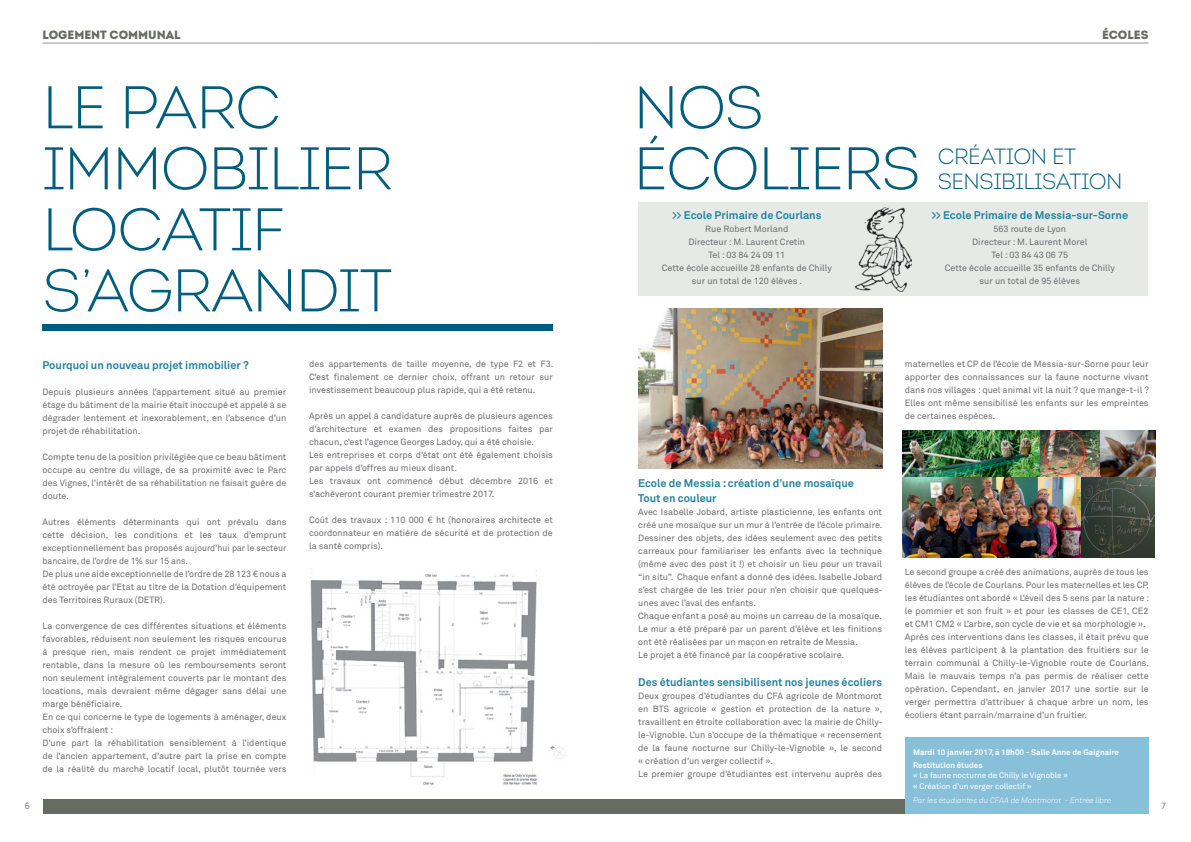
<style>
.page{position:relative;width:1191px;height:842px;background:#fff}
.page>*{position:absolute;margin:0;border:0;box-sizing:border-box;transform-origin:0 0}
.t1{font:300 60px/61px "Intro";letter-spacing:-.02em;color:#005d7d}
.t2{font:300 22px/25px "Intro";letter-spacing:-.02em;color:#005d7d}
.t3{font:900 12px "Intro";color:#686b61}
.t4{font:700 11px/15px "Akkurat";color:#2282a1}
.t5{font:9px/13px "Akkurat";color:#6c6d70}
.t6{font:9px "Akkurat";color:#808179}
.t7{font:8px/11px "Akkurat";color:#fff}
.t8{font:700 8px/12.8px "Akkurat";color:#fff}
.t9{font:italic 300 8px "Akkurat";color:#fff}
</style>
<div class="page">
<div style="left:43px;top:799px;width:1105px;height:15px;background:#686b61"></div>
<hr style="left:595px;top:43px;width:553px;height:1px;background:#939598">
<hr style="left:43px;top:43px;width:552px;height:1px;background:#939598">
<div style="left:638px;top:202px;width:510px;height:94px;background:#e7e9e7"></div>
<img style="left:855px;top:207px;width:56px;height:85px">
<img style="left:638px;top:309px;width:244px;height:159px">
<div style="left:904px;top:737px;width:244px;height:77px;background:#89c0d9"></div>
<img style="left:902px;top:477px;width:252px;height:81px">
<img style="left:902px;top:430px;width:253px;height:47px">
<div style="left:42px;top:324px;width:511px;height:7px;background:#005d7d"></div>
<img style="left:310px;top:569px;width:256px;height:216px">
<h3 class="t3" style="left:43px;top:27px;width:139px">LOGEMENT COMMUNAL</h3>
<h1 class="t1" style="left:43px;top:77px;width:352px">LE PARC<br>IMMOBILIER<br>LOCATIF<br>S’AGRANDIT</h1>
<h3 class="t3" style="left:1102px;top:27px;width:48px">ÉCOLES</h3>
<h1 class="t1" style="left:634px;top:77px;width:288px">NOS<br>ÉCOLIERS</h1>
<p class="t4" style="left:672px;top:208px;width:151px">&gt;&gt; Ecole Primaire de Courlans</p>
<p class="t5" style="left:662px;top:222px;width:171px;text-align:center">Rue Robert Morland<br>Directeur : M. Laurent Cretin<br>Tel : 03 84 24 09 11<br>Cette école accueille 28 enfants de Chilly sur un total de 120 élèves .</p>
<h2 class="t2" style="left:937px;top:144px;width:186px">CRÉATION ET<br>SENSIBILISATION</h2>
<p class="t4" style="left:931px;top:208px;width:198px">&gt;&gt; Ecole Primaire de Messia-sur-Sorne</p>
<p class="t5" style="left:944px;top:222px;width:171px;text-align:center">563 route de Lyon<br>Directeur : M. Laurent Morel<br>Tel : 03 84 43 06 75<br>Cette école accueille 35 enfants de Chilly sur un total de 95 élèves</p>
<p class="t5" style="left:309px;top:357px;width:246px;text-align:justify">des appartements de taille moyenne, de type F2 et F3.<br>C’est finalement ce dernier choix, offrant un retour sur investissement beaucoup plus rapide, qui a été retenu.</p>
<p class="t5" style="left:309px;top:409px;width:245px">Après un appel à candidature auprès de plusieurs agences d’architecture et examen des propositions faites par chacun, c’est l’agence Georges Ladoy, qui a été choisie.<br>Les entreprises et corps d’état ont été également choisis par appels d’offres au mieux disant.<br>Les travaux ont commencé début décembre 2016 et s’achèveront courant premier trimestre 2017.</p>
<p class="t5" style="left:309px;top:513px;width:245px;text-align:justify">Coût des travaux : 110 000 € ht (honoraires architecte et coordonnateur en matière de sécurité et de protection de la santé compris).</p>
<p class="t5" style="left:904px;top:357px;width:246px;text-align:justify">maternelles et CP de l’école de Messia-sur-Sorne pour leur apporter des connaissances sur la faune nocturne vivant dans nos villages : quel animal vit la nuit ? que mange-t-il ?<br>Elles ont même sensibilisé les enfants sur les empreintes de certaines espèces.</p>
<p class="t4" style="left:43px;top:357px;width:208px">Pourquoi un nouveau projet immobilier ?</p>
<p class="t5" style="left:43px;top:385px;width:245px;text-align:justify">Depuis plusieurs années l’appartement situé au premier étage du bâtiment de la mairie était inoccupé et appelé à se dégrader lentement et inexorablement, en l’absence d’un projet de réhabilitation.</p>
<p class="t5" style="left:43px;top:450px;width:245px;text-align:justify">Compte tenu de la position privilégiée que ce beau bâtiment occupe au centre du village, de sa proximité avec le Parc des Vignes, l’intérêt de sa réhabilitation ne faisait guère de doute.</p>
<p class="t5" style="left:43px;top:515px;width:245px">Autres éléments déterminants qui ont prévalu dans cette décision, les conditions et les taux d’emprunt exceptionnellement bas proposés aujourd’hui par le secteur bancaire, de l’ordre de 1% sur 15 ans.<br>De plus une aide exceptionnelle de l’ordre de 28 123 € nous a été octroyée par l’Etat au titre de la Dotation d’équipement des Territoires Ruraux (DETR).</p>
<p class="t5" style="left:43px;top:619px;width:245px">La convergence de ces différentes situations et éléments favorables, réduisent non seulement les risques encourus à presque rien, mais rendent ce projet immédiatement rentable, dans la mesure où les remboursements seront non seulement intégralement couverts par le montant des locations, mais devraient même dégager sans délai une marge bénéficiaire.<br>En ce qui concerne le type de logements à aménager, deux choix s’offraient :<br>D’une part la réhabilitation sensiblement à l’identique de l’ancien appartement, d’autre part la prise en compte de la réalité du marché locatif local, plutôt tournée vers</p>
<p class="t4" style="left:638px;top:475px;width:217px">Ecole de Messia : création d’une mosaïque<br>Tout en couleur</p>
<p class="t5" style="left:638px;top:505px;width:246px">Avec Isabelle Jobard, artiste plasticienne, les enfants ont créé une mosaïque sur un mur à l’entrée de l’école primaire.<br>Dessiner des objets, des idées seulement avec des petits carreaux pour familiariser les enfants avec la technique (même avec des post it !) et choisir un lieu pour un travail “in situ”. Chaque enfant a donné des idées. Isabelle Jobard s’est chargée de les trier pour n’en choisir que quelques&shy;unes avec l’aval des enfants.<br>Chaque enfant a posé au moins un carreau de la mosaïque.<br>Le mur a été préparé par un parent d’élève et les finitions ont été réalisées par un maçon en retraite de Messia.<br>Le projet a été financé par la coopérative scolaire.</p>
<p class="t4" style="left:638px;top:674px;width:245px">Des étudiantes sensibilisent nos jeunes écoliers</p>
<p class="t5" style="left:638px;top:689px;width:246px">Deux groupes d’étudiantes du CFA agricole de Montmorot en BTS agricole « gestion et protection de la nature », travaillent en étroite collaboration avec la mairie de Chilly&shy;le-Vignoble. L’un s’occupe de la thématique « recensement de la faune nocturne sur Chilly-le-Vignoble », le second « création d’un verger collectif ».<br>Le premier groupe d’étudiantes est intervenu auprès des</p>
<p class="t5" style="left:904px;top:565px;width:246px">Le second groupe a créé des animations, auprès de tous les élèves de l’école de Courlans. Pour les maternelles et les CP, les étudiantes ont abordé « L’éveil des 5 sens par la nature : le pommier et son fruit » et pour les classes de CE1, CE2 et CM1 CM2 « L’arbre, son cycle de vie et sa morphologie ».<br>Après ces interventions dans les classes, il était prévu que les élèves participent à la plantation des fruitiers sur le terrain communal à Chilly-le-Vignoble route de Courlans.<br>Mais le mauvais temps n’a pas permis de réaliser cette opération. Cependant, en janvier 2017 une sortie sur le verger permettra d’attribuer à chaque arbre un nom, les écoliers étant parrain/marraine d’un fruitier.</p>
<p class="t8" style="left:913px;top:746px;width:207px">Mardi 10 janvier 2017, à 18h00 - Salle Anne de Gaignaire<br>Restitution études</p>
<p class="t7" style="left:913px;top:769px;width:156px">« La faune nocturne de Chilly le Vignoble » « Création d’un verger collectif »</p>
<p class="t9" style="left:913px;top:795px;width:200px">Par les étudiantes du CFAA de Montmorot - Entrée libre</p>
<p class="t6" style="left:25px;top:800px;width:7px">6</p>
<p class="t6" style="left:1161px;top:800px;width:7px">7</p>
</div>
